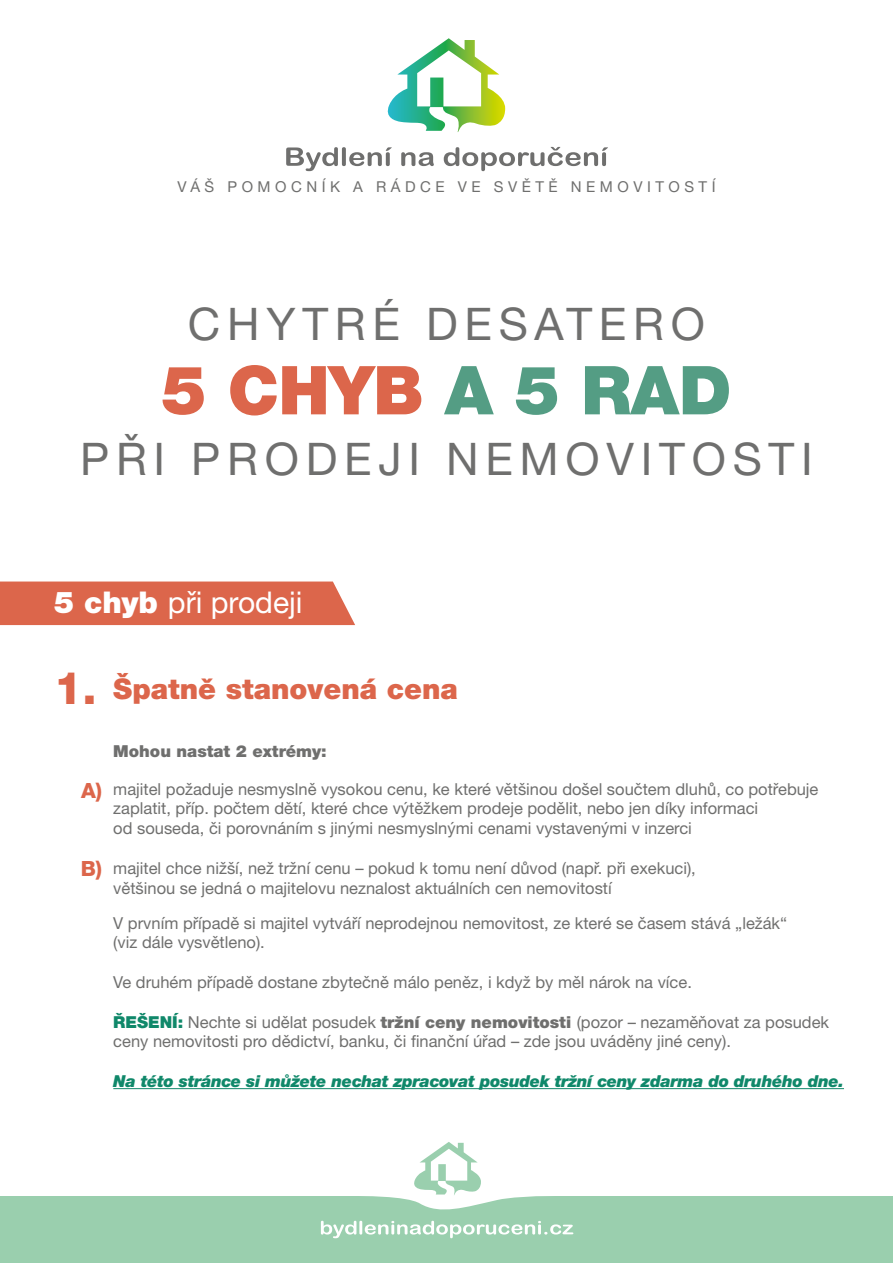
<style>
.page{position:relative;width:893px;height:1263px;background:#fff}
.page>*{position:absolute;margin:0;border:0;box-sizing:border-box;transform-origin:0 0}
.t1{font:900 67.5px "Helvetica Neue CE";letter-spacing:-.01em;color:#dc664b}
.t2{font:45px "Helvetica Neue CE";letter-spacing:.15em;color:#6f6f6e}
.t3{font:800 45px "Helvetica Neue CE";color:#dc664b}
.t4{font:30px "Helvetica Neue CE";color:#fff}
.t5{font:900 28.5px "Helvetica Neue CE";color:#dc664b}
.t6{font:800 21px "Helvetica Neue CE";color:#dc664b}
.t7{font:16.5px/19.8px "Helvetica Neue CE";color:#6f6f6e}
.t8{font:italic 900 16.5px "Helvetica Neue CE";letter-spacing:-.02em;color:#10886a}
.t9{font:900 16.5px "Helvetica Neue CE";color:#6f6f6e}
.t10{font:15px "Helvetica Neue CE";letter-spacing:.3em;color:#6f6f6e}
.s1{color:#549d84}
.s2{font-weight:900}
.s3{font-weight:900;color:#10886a}
</style>
<div class="page">
<div style="left:0;top:581px;width:355px;height:44px;background:#dc664b"></div>
<div style="left:0;top:1196px;width:893px;height:67px;background:#9acfae"></div>
<svg style="left:365px;top:1142px;width:181px;height:68px"></svg>
<svg style="left:321px;top:1221px;width:252px;height:17px"></svg>
<svg style="left:387px;top:38px;width:118px;height:94px"></svg>
<svg style="left:286px;top:147px;width:106px;height:24px"></svg>
<svg style="left:401px;top:152px;width:33px;height:14px"></svg>
<svg style="left:444px;top:147px;width:164px;height:24px"></svg>
<hr style="left:113px;top:1088px;width:731px;height:1px;background:#10886a">
<p class="t10" style="left:177px;top:177px;width:540px">VÁŠ POMOCNÍK A RÁDCE VE SVĚTĚ NEMOVITOSTÍ</p>
<h2 class="t2" style="left:188px;top:297px;width:519px">CHYTRÉ DESATERO</h2>
<h1 class="t1" style="left:162px;top:348px;width:571px">5 CHYB <span class="s1">A 5 RAD</span></h1>
<h2 class="t2" style="left:80px;top:432px;width:734px">PŘI PRODEJI NEMOVITOSTI</h2>
<h3 class="t4" style="left:54px;top:584px;width:250px"><span class="s2">5 chyb</span> při prodeji</h3>
<h2 class="t3" style="left:54px;top:661px;width:44px">1.</h2>
<h3 class="t5" style="left:113px;top:671px;width:346px">Špatně stanovená cena</h3>
<p class="t6" style="left:81px;top:778px;width:22px">A)</p>
<p class="t6" style="left:81px;top:856px;width:23px">B)</p>
<p class="t9" style="left:113px;top:741px;width:215px">Mohou nastat 2 extrémy:</p>
<p class="t7" style="left:113px;top:779px;width:707px">majitel požaduje nesmyslně vysokou cenu, ke které většinou došel součtem dluhů, co potřebuje zaplatit, příp. počtem dětí, které chce výtěžkem prodeje podělit, nebo jen díky informaci<br>od souseda, či porovnáním s jinými nesmyslnými cenami vystavenými v inzerci</p>
<p class="t7" style="left:113px;top:858px;width:584px">majitel chce nižší, než tržní cenu – pokud k tomu není důvod (např. při exekuci), většinou se jedná o majitelovu neznalost aktuálních cen nemovitostí</p>
<p class="t7" style="left:113px;top:913px;width:675px">V prvním případě si majitel vytváří neprodejnou nemovitost, ze které se časem stává „ležák“ (viz dále vysvětleno).</p>
<p class="t7" style="left:113px;top:972px;width:580px">Ve druhém případě dostane zbytečně málo peněz, i když by měl nárok na více.</p>
<p class="t7" style="left:113px;top:1012px;width:717px"><span class="s3">ŘEŠENÍ:</span> Nechte si udělat posudek <span class="s2">tržní ceny nemovitosti</span> (pozor – nezaměňovat za posudek ceny nemovitosti pro dědictví, banku, či finanční úřad – zde jsou uváděny jiné ceny).</p>
<p class="t8" style="left:113px;top:1072px;width:732px">Na této stránce si můžete nechat zpracovat posudek tržní ceny zdarma do druhého dne.</p>
</div>
